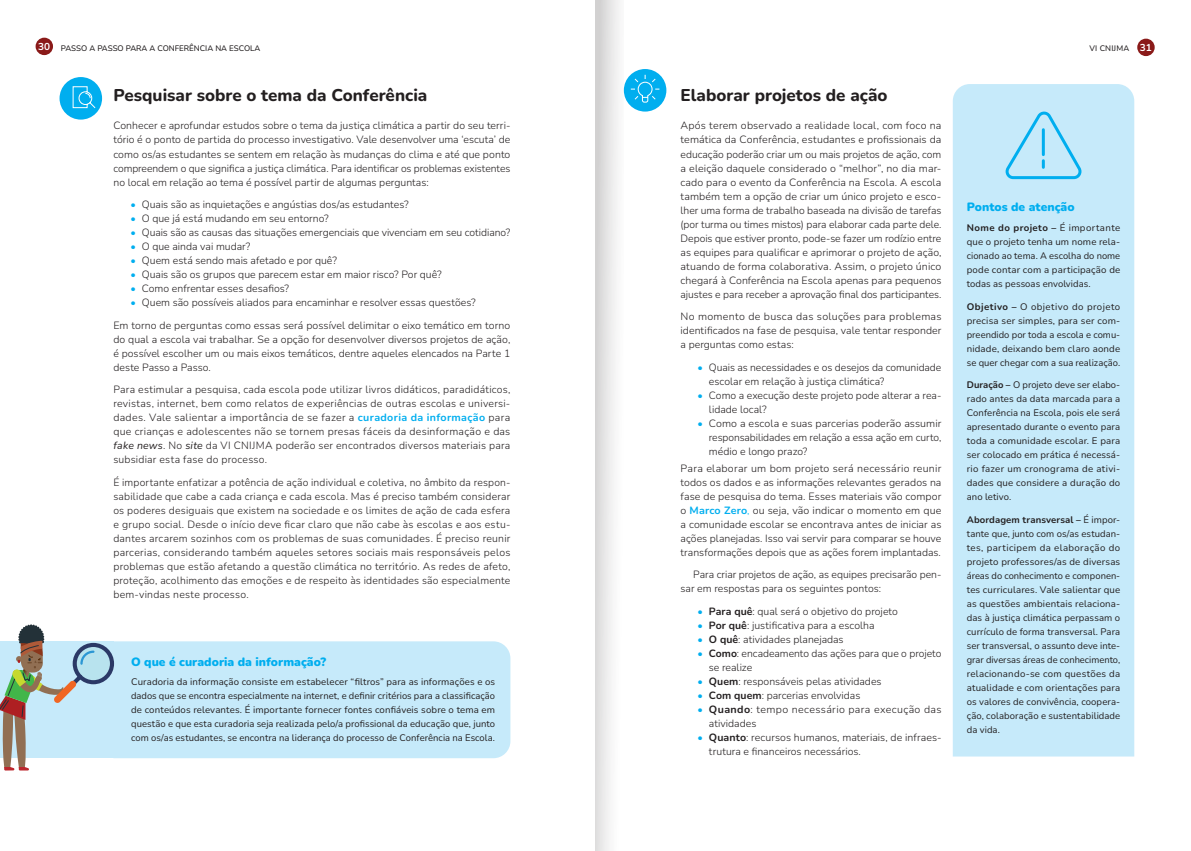
<style>
.page{position:relative;width:1191px;height:851px;background:#fff}
.page>*{position:absolute;margin:0;border:0;box-sizing:border-box;transform-origin:0 0}
.Heading_1{font:800 17px "Nunito";color:#231f20}
.Destaque_-_Title{font:900 12px "Nunito";color:#00aeef}
.Body{font:300 10.5px/14px "Nunito";color:#231f20;text-align:justify}
.Body-2{font:300 10.5px/14px "Nunito";letter-spacing:.03em;color:#231f20}
.Destaque_-_Body{font:9.5px/14px "Nunito";letter-spacing:.01em;color:#231f20;text-align:justify}
.t1{font:500 8px "Nunito";color:#231f20}
.t2{font:500 8px "Nunito";letter-spacing:.02em;color:#231f20}
.s1{font-weight:700;font-size:10px;color:#fff}
.s2{font-weight:900;color:#00aeef}
.s3{font-weight:700;color:#00aeef}
.s4{font-weight:400;font-style:italic}
.s5{color:#00aeef}
.s6{font-weight:700}
</style>
<div class="page">
<svg style="left:595px;top:0;width:29px;height:850px"></svg>
<div style="left:114px;top:641px;width:396px;height:117px;background:#c6eafa"></div>
<div style="left:60px;top:77px;width:42px;height:43px;background:#00aeef;border-radius:50%"></div>
<svg style="left:72px;top:86px;width:24px;height:23px"></svg>
<svg style="left:0;top:624px;width:114px;height:146px"></svg>
<div style="left:952px;top:84px;width:182px;height:672px;background:#c6eafa"></div>
<div style="left:624px;top:69px;width:42px;height:43px;background:#00aeef;border-radius:50%"></div>
<svg style="left:630px;top:74px;width:30px;height:29px"></svg>
<svg style="left:1003px;top:108px;width:82px;height:73px"></svg>
<div style="left:36px;top:38px;width:17px;height:17px;background:#8a1a19;border-radius:50%"></div>
<div style="left:1137px;top:39px;width:17px;height:17px;background:#8a1a19;border-radius:50%"></div>
<p class="t1" style="left:38px;top:43px;width:223px"><sup>30</sup> PASSO A PASSO PARA A CONFERÊNCIA NA ESCOLA</p>
<p class="t2" style="left:1089px;top:43px;width:64px">VI CNIJMA <span class="s1">31</span></p>
<p class="Heading_1" style="left:113px;top:83px;width:315px">Pesquisar sobre o tema da Conferência</p>
<p class="Body" style="left:113px;top:118px;width:398px">Conhecer e aprofundar estudos sobre o tema da justiça climática a partir do seu terri&shy;tório é o ponto de partida do processo investigativo. Vale desenvolver uma ‘escuta’ de como os/as estudantes se sentem em relação às mudanças do clima e até que ponto compreendem o que significa a justiça climática. Para identificar os problemas existentes no local em relação ao tema é possível partir de algumas perguntas:</p>
<p class="Body" style="left:130px;top:197px;width:280px"><span class="s2">•</span> Quais são as inquietações e angústias dos/as estudantes?</p>
<p class="Body" style="left:130px;top:211px;width:200px"><span class="s2">•</span> O que já está mudando em seu entorno?</p>
<p class="Body" style="left:130px;top:225px;width:381px"><span class="s2">•</span> Quais são as causas das situações emergenciais que vivenciam em seu cotidiano?</p>
<p class="Body" style="left:130px;top:239px;width:121px"><span class="s2">•</span> O que ainda vai mudar?</p>
<p class="Body" style="left:130px;top:253px;width:208px"><span class="s2">•</span> Quem está sendo mais afetado e por quê?</p>
<p class="Body" style="left:130px;top:267px;width:313px"><span class="s2">•</span> Quais são os grupos que parecem estar em maior risco? Por quê?</p>
<p class="Body" style="left:130px;top:281px;width:160px"><span class="s2">•</span> Como enfrentar esses desafios?</p>
<p class="Body" style="left:130px;top:295px;width:347px"><span class="s2">•</span> Quem são possíveis aliados para encaminhar e resolver essas questões?</p>
<p class="Body" style="left:113px;top:317px;width:398px">Em torno de perguntas como essas será possível delimitar o eixo temático em torno do qual a escola vai trabalhar. Se a opção for desenvolver diversos projetos de ação, é possível escolher um ou mais eixos temáticos, dentre aqueles elencados na Parte 1 deste Passo a Passo.</p>
<p class="Body" style="left:113px;top:382px;width:398px">Para estimular a pesquisa, cada escola pode utilizar livros didáticos, paradidáticos, revistas, internet, bem como relatos de experiências de outras escolas e universi&shy;dades. Vale salientar a importância de se fazer a <span class="s3">curadoria da informação</span> para que crianças e adolescentes não se tornem presas fáceis da desinformação e das <span class="s4">fake news</span>. No <span class="s4">site</span> da VI CNIJMA poderão ser encontrados diversos materiais para subsidiar esta fase do processo.</p>
<p class="Body" style="left:113px;top:474px;width:398px">É importante enfatizar a potência de ação individual e coletiva, no âmbito da respon&shy;sabilidade que cabe a cada criança e cada escola. Mas é preciso também considerar os poderes desiguais que existem na sociedade e os limites de ação de cada esfera e grupo social. Desde o início deve ficar claro que não cabe às escolas e aos estu&shy;dantes arcarem sozinhos com os problemas de suas comunidades. É preciso reunir parcerias, considerando também aqueles setores sociais mais responsáveis pelos problemas que estão afetando a questão climática no território. As redes de afeto, proteção, acolhimento das emoções e de respeito às identidades são especialmente bem-vindas neste processo.</p>
<p class="Destaque_-_Title" style="left:131px;top:652px;width:196px">O que é curadoria da informação?</p>
<p class="Destaque_-_Body" style="left:131px;top:674px;width:365px">Curadoria da informação consiste em estabelecer “filtros” para as informações e os dados que se encontra especialmente na internet, e definir critérios para a classificação de conteúdos relevantes. É importante fornecer fontes confiáveis sobre o tema em questão e que esta curadoria seja realizada pelo/a profissional da educação que, junto com os/as estudantes, se encontra na liderança do processo de Conferência na Escola.</p>
<p class="Heading_1" style="left:680px;top:83px;width:208px">Elaborar projetos de ação</p>
<p class="Body" style="left:680px;top:118px;width:262px">Após terem observado a realidade local, com foco na temática da Conferência, estudantes e profissionais da educação poderão criar um ou mais projetos de ação, com a eleição daquele considerado o “melhor”, no dia mar&shy;cado para o evento da Conferência na Escola. A escola também tem a opção de criar um único projeto e esco&shy;lher uma forma de trabalho baseada na divisão de tarefas (por turma ou times mistos) para elaborar cada parte dele.<br>Depois que estiver pronto, pode-se fazer um rodízio entre as equipes para qualificar e aprimorar o projeto de ação, atuando de forma colaborativa. Assim, o projeto único chegará à Conferência na Escola apenas para pequenos ajustes e para receber a aprovação final dos participantes.</p>
<p class="Body" style="left:680px;top:309px;width:262px">No momento de busca das soluções para problemas identificados na fase de pesquisa, vale tentar responder a perguntas como estas:</p>
<p class="Body" style="left:709px;top:359px;width:234px;text-indent:-11px"><span class="s2">•</span> Quais as necessidades e os desejos da comunidade escolar em relação à justiça climática?</p>
<p class="Body" style="left:709px;top:387px;width:234px;text-indent:-11px"><span class="s2">•</span> Como a execução deste projeto pode alterar a rea&shy;lidade local?</p>
<p class="Body" style="left:709px;top:415px;width:234px;text-indent:-11px"><span class="s2">•</span> Como a escola e suas parcerias poderão assumir responsabilidades em relação a essa ação em curto, médio e longo prazo?</p>
<p class="Body" style="left:680px;top:460px;width:262px">Para elaborar um bom projeto será necessário reunir todos os dados e as informações relevantes gerados na fase de pesquisa do tema. Esses materiais vão compor o <span class="s3">Marco Zero</span><span class="s5">,</span> ou seja, vão indicar o momento em que a comunidade escolar se encontrava antes de iniciar as ações planejadas. Isso vai servir para comparar se houve transformações depois que as ações forem implantadas.</p>
<p class="Body" style="left:680px;top:567px;width:262px;text-indent:13px">Para criar projetos de ação, as equipes precisarão pen&shy;sar em respostas para os seguintes pontos:</p>
<p class="Body" style="left:697px;top:603px;width:202px"><span class="s2">•</span> <span class="s6">Para quê</span>: qual será o objetivo do projeto</p>
<p class="Body" style="left:697px;top:617px;width:178px"><span class="s2">•</span> <span class="s6">Por quê</span>: justificativa para a escolha</p>
<p class="Body" style="left:697px;top:631px;width:148px"><span class="s2">•</span> <span class="s6">O quê</span>: atividades planejadas</p>
<p class="Body" style="left:709px;top:645px;width:234px;text-indent:-11px"><span class="s2">•</span> <span class="s6">Como</span>: encadeamento das ações para que o projeto se realize</p>
<p class="Body" style="left:697px;top:673px;width:185px"><span class="s2">•</span> <span class="s6">Quem</span>: responsáveis pelas atividades</p>
<p class="Body" style="left:697px;top:687px;width:164px"><span class="s2">•</span> <span class="s6">Com quem</span>: parcerias envolvidas</p>
<p class="Body-2" style="left:709px;top:701px;width:234px;text-indent:-11px"><span class="s2">•</span> <span class="s6">Quando</span>: tempo necessário para execução das atividades</p>
<p class="Body" style="left:709px;top:729px;width:234px;text-indent:-11px"><span class="s2">•</span> <span class="s6">Quanto</span>: recursos humanos, materiais, de infraes&shy;trutura e financeiros necessários.</p>
<p class="Destaque_-_Title" style="left:966px;top:198px;width:109px">Pontos de atenção</p>
<p class="Destaque_-_Body" style="left:966px;top:220px;width:155px"><span class="s6">Nome do projeto –</span> É importante que o projeto tenha um nome rela&shy;cionado ao tema. A escolha do nome pode contar com a participação de todas as pessoas envolvidas.</p>
<p class="Destaque_-_Body" style="left:966px;top:299px;width:155px"><span class="s6">Objetivo –</span> O objetivo do projeto precisa ser simples, para ser com&shy;preendido por toda a escola e comu&shy;nidade, deixando bem claro aonde se quer chegar com a sua realização.</p>
<p class="Destaque_-_Body" style="left:966px;top:377px;width:155px"><span class="s6">Duração –</span> O projeto deve ser elabo&shy;rado antes da data marcada para a Conferência na Escola, pois ele será apresentado durante o evento para toda a comunidade escolar. E para ser colocado em prática é necessá&shy;rio fazer um cronograma de ativi&shy;dades que considere a duração do ano letivo.</p>
<p class="Destaque_-_Body" style="left:966px;top:512px;width:155px"><span class="s6">Abordagem transversal –</span> É impor&shy;tante que, junto com os/as estudan&shy;tes, participem da elaboração do projeto professores/as de diversas áreas do conhecimento e componen&shy;tes curriculares. Vale salientar que as questões ambientais relaciona&shy;das à justiça climática perpassam o currículo de forma transversal. Para ser transversal, o assunto deve inte&shy;grar diversas áreas de conhecimento, relacionando-se com questões da atualidade e com orientações para os valores de convivência, coopera&shy;ção, colaboração e sustentabilidade da vida.</p>
</div>
